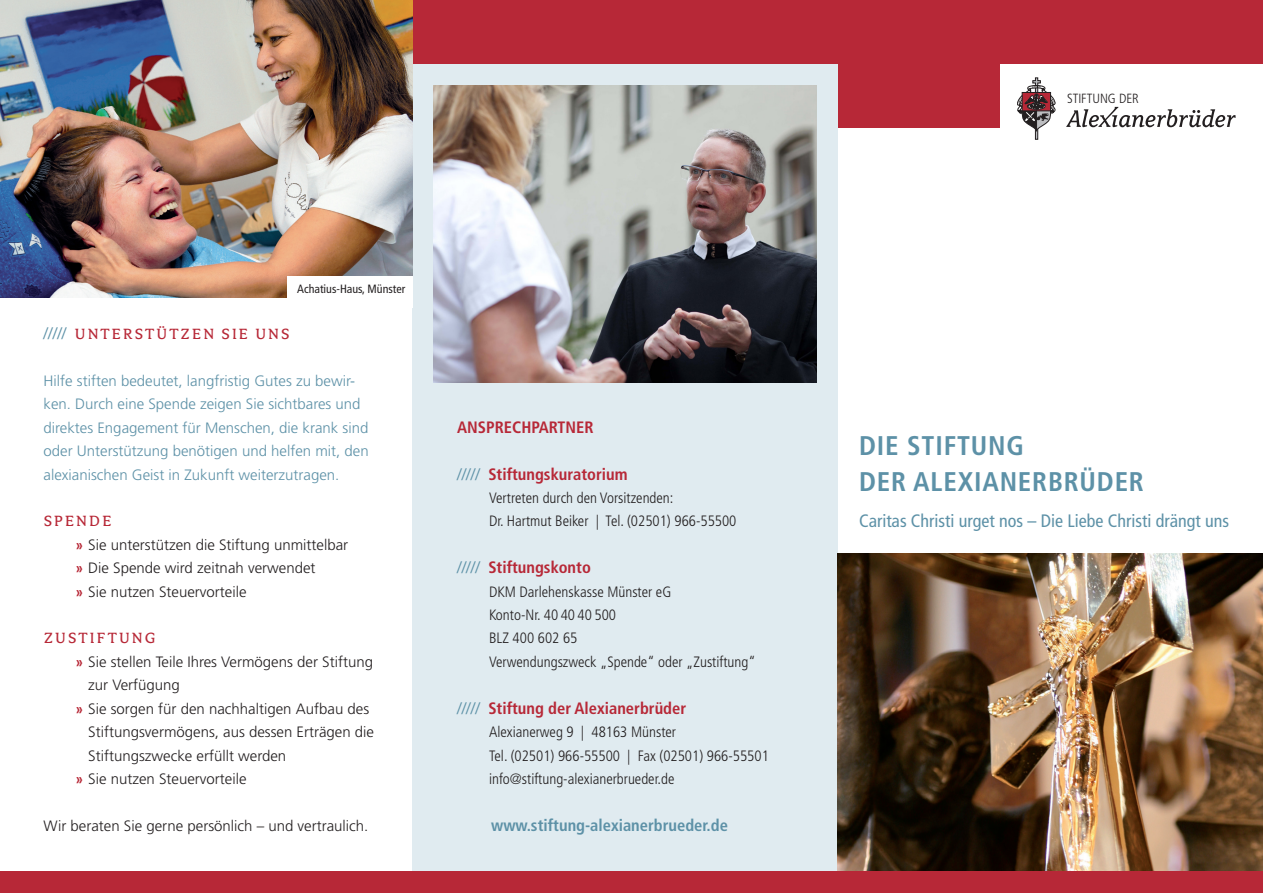
<style>
.page{position:relative;width:1263px;height:893px;background:#fff}
.page>*{position:absolute;margin:0;border:0;box-sizing:border-box;transform-origin:0 0}
.t1{font:700 condensed 27px/36px "Frutiger LT Std";letter-spacing:.03em;color:#5d91a7}
.t2{font:condensed 18px "Frutiger LT Std";color:#5d91a7}
.t3{font:700 condensed 16.5px "Frutiger LT Std";color:#b72837}
.t4{font:16.5px "Avance OT";letter-spacing:.13em;color:#b72837}
.t5{font:700 condensed 16.5px "Frutiger LT Std";color:#5d91a7}
.t6{font:300 15px/23.4px "Frutiger LT Std";color:#231f20}
.t7{font:300 condensed 15px/23.4px "Frutiger LT Std";color:#231f20}
.t8{font:300 15px/23.4px "Frutiger LT Std";color:#5d91a7}
.t9{font:300 condensed 13.35px "Frutiger LT Std";color:#231f20}
.t10{font:condensed 12px "Frutiger LT Std";color:#231f20}
.s1{font-family:"Frutiger LT Std";font-weight:300;color:#5d91a7}
.s2{font-weight:700;font-stretch:condensed;color:#b72837}
.s3{font-weight:300;font-stretch:normal;color:#5d91a7}
</style>
<div class="page">
<div style="left:412px;top:0;width:426px;height:893px;background:#e0ebf0"></div>
<div style="left:838px;top:64px;width:161px;height:64px;background:#b72837"></div>
<svg style="left:1017px;top:78px;width:38px;height:61px"></svg>
<svg style="left:1066px;top:107px;width:170px;height:20px"></svg>
<div style="left:0;top:0;width:1263px;height:64px;background:#b72837"></div>
<img style="left:0;top:0;width:412px;height:298px">
<div style="left:286px;top:276px;width:126px;height:32px;background:#fff"></div>
<img style="left:434px;top:85px;width:382px;height:298px">
<img style="left:838px;top:553px;width:425px;height:319px">
<div style="left:0;top:872px;width:1263px;height:21px;background:#b72837"></div>
<p class="t10" style="left:297px;top:282px;width:110px">Achatius-Haus, Münster</p>
<p class="t4" style="left:44px;top:326px;width:247px"><span class="s1">/////</span> UNTERSTÜTZEN SIE UNS</p>
<p class="t8" style="left:44px;top:369px;width:327px">Hilfe stiften bedeutet, langfristig Gutes zu bewir&shy;ken. Durch eine Spende zeigen Sie sichtbares und direktes Engagement für Menschen, die krank sind oder Unterstützung benötigen und helfen mit, den alexianischen Geist in Zukunft weiterzutragen.</p>
<p class="t4" style="left:44px;top:513px;width:69px">SPENDE</p>
<p class="t6" style="left:75px;top:533px;width:274px"><span class="s2">»</span> Sie unterstützen die Stiftung unmittelbar <span class="s2">»</span> Die Spende wird zeitnah verwendet<br><span class="s2">»</span> Sie nutzen Steuervorteile</p>
<p class="t4" style="left:44px;top:630px;width:113px">ZUSTIFTUNG</p>
<p class="t6" style="left:75px;top:650px;width:299px"><span class="s2">»</span> Sie stellen Teile Ihres Vermögens der Stiftung</p>
<p class="t6" style="left:88px;top:674px;width:93px">zur Verfügung</p>
<p class="t6" style="left:75px;top:697px;width:295px"><span class="s2">»</span> Sie sorgen für den nachhaltigen Aufbau des</p>
<p class="t6" style="left:88px;top:720px;width:287px">Stiftungsvermögens, aus dessen Erträgen die</p>
<p class="t6" style="left:88px;top:744px;width:200px">Stiftungszwecke erfüllt werden</p>
<p class="t6" style="left:75px;top:767px;width:173px"><span class="s2">»</span> Sie nutzen Steuervorteile</p>
<p class="t6" style="left:44px;top:814px;width:326px">Wir beraten Sie gerne persönlich – und vertraulich.</p>
<p class="t3" style="left:457px;top:417px;width:138px">ANSPRECHPARTNER</p>
<p class="t3" style="left:457px;top:464px;width:172px"><span class="s3">/////</span> Stiftungskuratorium</p>
<p class="t7" style="left:489px;top:486px;width:249px">Vertreten durch den Vorsitzenden:<br>Dr. Hartmut Beiker | Tel. (02501) 966-55500</p>
<p class="t3" style="left:457px;top:558px;width:135px"><span class="s3">/////</span> Stiftungskonto</p>
<p class="t7" style="left:489px;top:580px;width:268px">DKM Darlehenskasse Münster eG<br>Konto-Nr. 40 40 40 500<br>BLZ 400 602 65<br>Verwendungszweck „Spende“ oder „Zustiftung“</p>
<p class="t3" style="left:457px;top:698px;width:230px"><span class="s3">/////</span> Stiftung der Alexianerbrüder</p>
<p class="t7" style="left:489px;top:720px;width:281px">Alexianerweg 9 | 48163 Münster<br>Tel. (02501) 966-55500 | Fax (02501) 966-55501 info@stiftung-alexianerbrueder.de</p>
<p class="t5" style="left:491px;top:815px;width:238px">www.stiftung-alexianerbrueder.de</p>
<p class="t9" style="left:1067px;top:91px;width:73px">STIFTUNG DER</p>
<h1 class="t1" style="left:859px;top:427px;width:286px">DIE STIFTUNG<br>DER ALEXIANERBRÜDER</h1>
<p class="t2" style="left:859px;top:510px;width:372px">Caritas Christi urget nos – Die Liebe Christi drängt uns</p>
</div>
